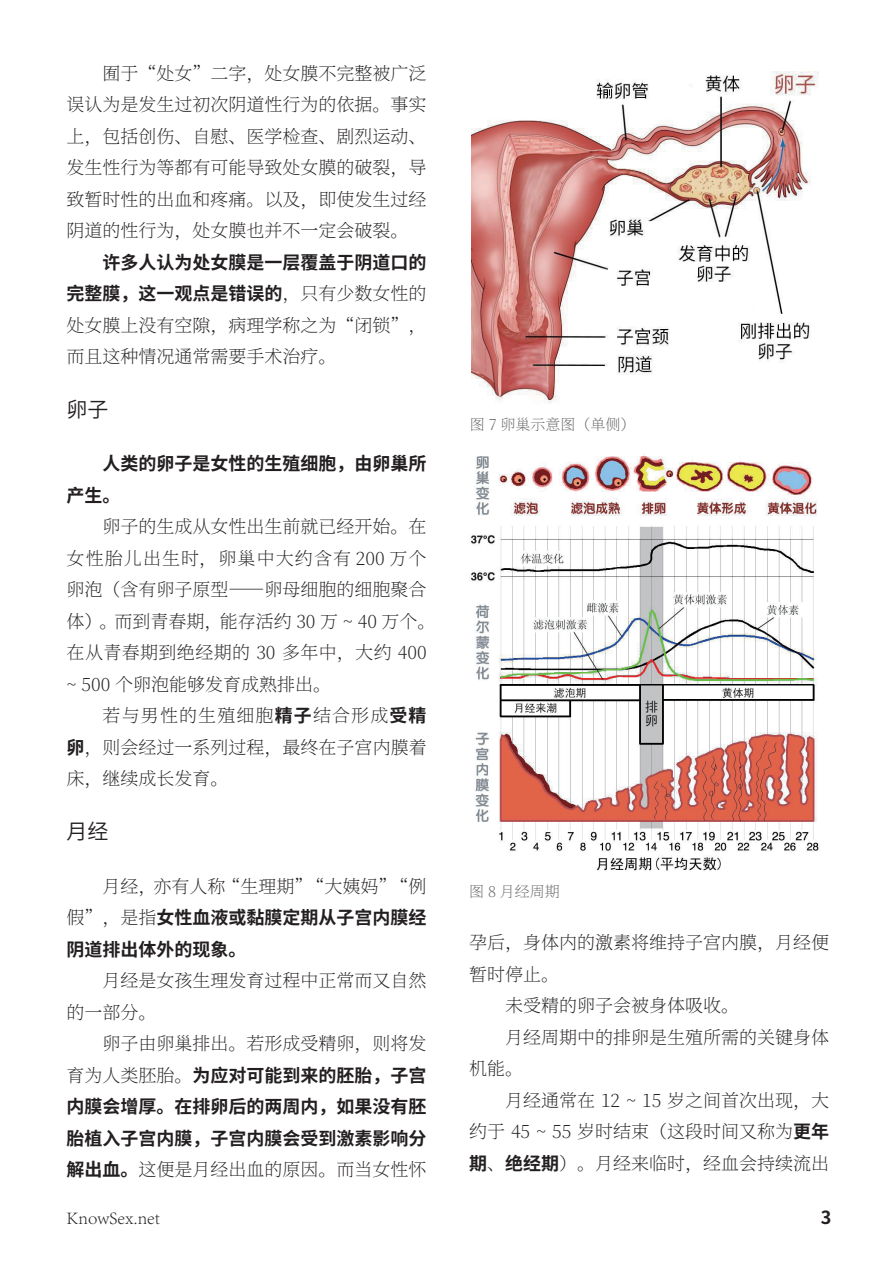
<style>
.page{position:relative;width:893px;height:1263px;background:#fff}
.page>*{position:absolute;margin:0;border:0;box-sizing:border-box;transform-origin:0 0}
.t1{font:21px "Source Han Sans SC";color:#231f20}
.t2{font:200 18px/31.5px "Source Han Serif SC";color:#231f20}
.t3{font:700 18px/31.5px "Source Han Sans SC";color:#231f20}
.t4{font:300 18px "Adobe Song Std";color:#231f20}
.t5{font:200 15px "Source Han Serif SC";color:#656568}
.s1{font-family:"Source Han Serif SC";font-weight:200}
.s2{font-family:"Source Han Sans SC";font-weight:700}
</style>
<div class="page">
<img style="left:472px;top:71px;width:347px;height:332px">
<img style="left:470px;top:455px;width:349px;height:416px">
<p class="t2" style="left:67px;top:58px;width:361px;text-align:justify;text-indent:36px">囿于“处女”二字，处女膜不完整被广泛误认为是发生过初次阴道性行为的依据。事实上，包括创伤、自慰、医学检查、剧烈运动、发生性行为等都有可能导致处女膜的破裂，导致暂时性的出血和疼痛。以及，即使发生过经阴道的性行为，处女膜也并不一定会破裂。</p>
<p class="t3" style="left:67px;top:247px;width:361px;text-align:right">许多人认为处女膜是一层覆盖于阴道口的<br>完整膜，这一观点是错误的<span class="s1">，只有少数女性的</span></p>
<p class="t2" style="left:67px;top:310px;width:361px">处女膜上没有空隙，病理学称之为“闭锁”，而且这种情况通常需要手术治疗。</p>
<p class="t1" style="left:67px;top:397px;width:43px">卵子</p>
<p class="t3" style="left:67px;top:448px;width:361px;text-indent:36px">人类的卵子是女性的生殖细胞，由卵巢所产生。</p>
<p class="t2" style="left:67px;top:511px;width:371px;text-indent:36px">卵子的生成从女性出生前就已经开始。在女性胎儿出生时，卵巢中大约含有 200 万个卵泡（含有卵子原型——卵母细胞的细胞聚合体）。而到青春期，能存活约 30 万 ~ 40 万个。在从青春期到绝经期的 30 多年中，大约 400 ~ 500 个卵泡能够发育成熟排出。</p>
<p class="t2" style="left:67px;top:700px;width:362px;text-align:justify;text-indent:36px">若与男性的生殖细胞<span class="s2">精子</span>结合形成<span class="s2">受精卵</span>，则会经过一系列过程，最终在子宫内膜着床，继续成长发育。</p>
<p class="t1" style="left:67px;top:819px;width:43px">月经</p>
<p class="t2" style="left:103px;top:871px;width:326px">月经，亦有人称“生理期”“大姨妈”“例</p>
<p class="t3" style="left:67px;top:902px;width:361px"><span class="s1">假”，是指</span>女性血液或黏膜定期从子宫内膜经阴道排出体外的现象。</p>
<p class="t2" style="left:67px;top:965px;width:361px;text-indent:36px">月经是女孩生理发育过程中正常而又自然的一部分。</p>
<p class="t2" style="left:103px;top:1028px;width:325px">卵子由卵巢排出。若形成受精卵，则将发</p>
<p class="t3" style="left:67px;top:1060px;width:361px;text-align:justify"><span class="s1">育为人类胚胎。</span>为应对可能到来的胚胎，子宫内膜会增厚。在排卵后的两周内，如果没有胚胎植入子宫内膜，子宫内膜会受到激素影响分</p>
<p class="t2" style="left:67px;top:1154px;width:361px"><span class="s2">解出血。</span>这便是月经出血的原因。而当女性怀</p>
<p class="t5" style="left:470px;top:416px;width:167px">图 7 卵巢示意图（单侧）</p>
<p class="t5" style="left:469px;top:883px;width:92px">图 8 月经周期</p>
<p class="t2" style="left:469px;top:927px;width:361px">孕后，身体内的激素将维持子宫内膜，月经便</p>
<p class="t2" style="left:469px;top:959px;width:91px">暂时停止。</p>
<p class="t2" style="left:505px;top:990px;width:235px">未受精的卵子会被身体吸收。</p>
<p class="t2" style="left:505px;top:1022px;width:325px">月经周期中的排卵是生殖所需的关键身体</p>
<p class="t2" style="left:469px;top:1053px;width:55px">机能。</p>
<p class="t2" style="left:505px;top:1085px;width:325px">月经通常在 12 ~ 15 岁之间首次出现，大</p>
<p class="t2" style="left:469px;top:1116px;width:361px">约于 45 ~ 55 岁时结束（这段时间又称为<span class="s2">更年</span></p>
<p class="t2" style="left:469px;top:1148px;width:361px"><span class="s2">期</span>、<span class="s2">绝经期</span>）。月经来临时，经血会持续流出</p>
<p class="t4" style="left:67px;top:1207px;width:95px">KnowSex.net</p>
<p class="t3" style="left:821px;top:1201px;width:12px">3</p>
</div>
